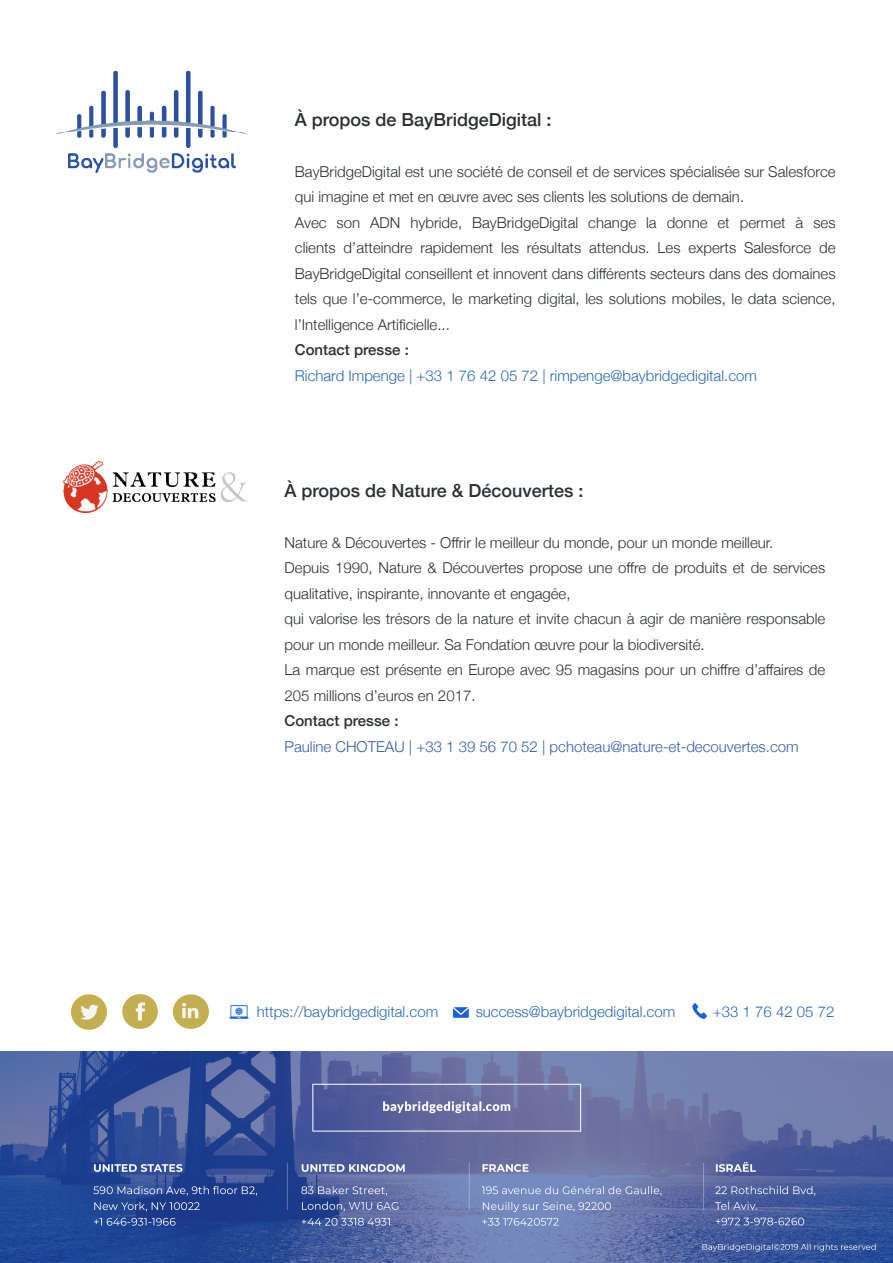
<style>
.page{position:relative;width:893px;height:1263px;background:#fff}
.page>*{position:absolute;margin:0;border:0;box-sizing:border-box;transform-origin:0 0}
.t1{font:500 18px "Helvetica Neue";color:#2c3032}
.t2{font:300 15px/25.5px "Helvetica Neue";color:#2c3032}
.t3{font:300 15px "Helvetica Neue";color:#2968b3}
.t4{font:300 15px "Helvetica Neue";color:#355eab}
.t5{font:500 15px "Helvetica Neue";color:#2c3032}
</style>
<div class="page">
<img style="left:0;top:1051px;width:893px;height:212px">
<img style="left:229px;top:1005px;width:20px;height:13px">
<img style="left:453px;top:1007px;width:15px;height:11px">
<img style="left:692px;top:1004px;width:15px;height:14px">
<img style="left:63px;top:461px;width:185px;height:52px">
<img style="left:56px;top:72px;width:190px;height:101px">
<img style="left:71px;top:994px;width:36px;height:35px">
<img style="left:122px;top:994px;width:36px;height:35px">
<img style="left:173px;top:994px;width:35px;height:35px">
<p class="t1" style="left:295px;top:105px;width:258px">À propos de BayBridgeDigital :</p>
<p class="t2" style="left:295px;top:157px;width:542px">BayBridgeDigital est une société de conseil et de services spécialisée sur Salesforce qui imagine et met en œuvre avec ses clients les solutions de demain.</p>
<p class="t2" style="left:295px;top:208px;width:542px;text-align:justify">Avec son ADN hybride, BayBridgeDigital change la donne et permet à ses clients d’atteindre rapidement les résultats attendus. Les experts Salesforce de BayBridgeDigital conseillent et innovent dans différents secteurs dans des domaines tels que l’e-commerce, le marketing digital, les solutions mobiles, le data science, l’Intelligence Artificielle...</p>
<p class="t5" style="left:295px;top:338px;width:115px">Contact presse :</p>
<p class="t3" style="left:295px;top:363px;width:464px">Richard Impenge | +33 1 76 42 05 72 | rimpenge@baybridgedigital.com</p>
<p class="t1" style="left:285px;top:476px;width:300px">À propos de Nature &amp; Découvertes :</p>
<p class="t2" style="left:285px;top:529px;width:490px">Nature &amp; Découvertes - Offrir le meilleur du monde, pour un monde meilleur.</p>
<p class="t2" style="left:285px;top:554px;width:542px">Depuis 1990, Nature &amp; Découvertes propose une offre de produits et de services qualitative, inspirante, innovante et engagée,</p>
<p class="t2" style="left:285px;top:605px;width:542px">qui valorise les trésors de la nature et invite chacun à agir de manière responsable pour un monde meilleur. Sa Fondation œuvre pour la biodiversité.</p>
<p class="t2" style="left:285px;top:656px;width:542px">La marque est présente en Europe avec 95 magasins pour un chiffre d’affaires de<br>205 millions d’euros en 2017.</p>
<p class="t5" style="left:285px;top:709px;width:115px">Contact presse :</p>
<p class="t4" style="left:285px;top:734px;width:515px">Pauline CHOTEAU | +33 1 39 56 70 52 | pchoteau@nature-et-decouvertes.com</p>
<p class="t3" style="left:257px;top:999px;width:183px">https://baybridgedigital.com</p>
<p class="t3" style="left:476px;top:999px;width:201px">success@baybridgedigital.com</p>
<p class="t3" style="left:713px;top:999px;width:123px">+33 1 76 42 05 72</p>
</div>
